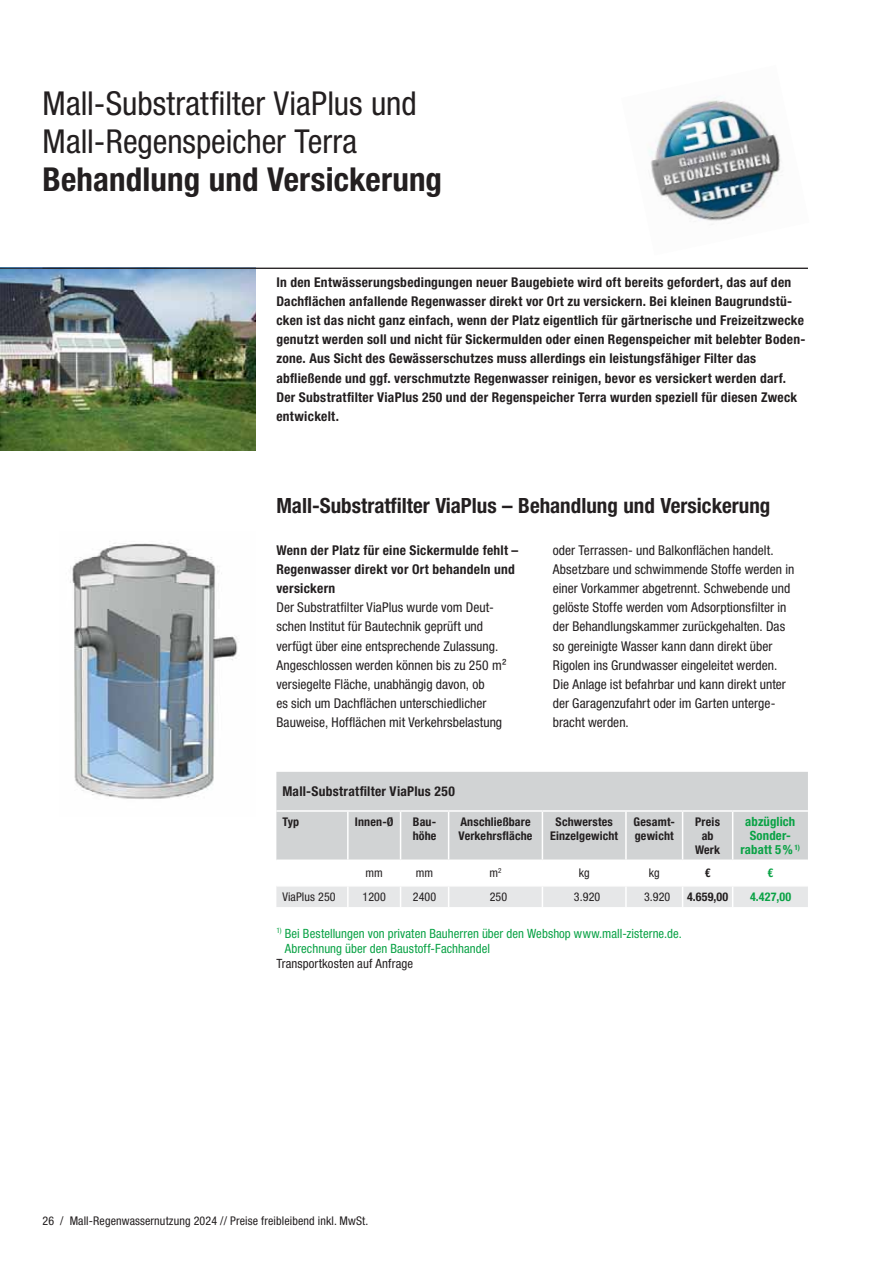
<style>
.page{position:relative;width:893px;height:1263px;background:#fff}
.page>*{position:absolute;margin:0;border:0;box-sizing:border-box;transform-origin:0 0}
.t1{font:condensed 33px/38.2px "Helvetica Neue LT Pro";color:#231f20}
.t2{font:700 condensed 33px "Helvetica Neue LT Pro";letter-spacing:.005em;color:#231f20}
.t3{font:700 condensed 21px "Helvetica Neue LT Pro";color:#231f20}
.t4{font:700 condensed 13.5px/19.2px "Helvetica Neue LT Pro";letter-spacing:.02em;color:#231f20}
.t5{font:condensed 13.5px/19.2px "Helvetica Neue LT Pro";color:#231f20}
.t6{font:condensed 12.75px/15px "Helvetica Neue LT Pro";letter-spacing:.005em;color:#09a245}
.t7{font:700 condensed 12.75px/14.1px "Helvetica Neue LT Pro";letter-spacing:.01em;color:#09a245;text-align:center}
.t8{font:condensed 12.75px "Helvetica Neue LT Pro";letter-spacing:.01em;color:#231f20}
.t9{font:700 condensed 12px/14.1px "Helvetica Neue LT Pro";letter-spacing:.015em;color:#231f20}
.t10{font:condensed 12px "Helvetica Neue LT Pro";letter-spacing:.01em;color:#231f20}
.t11{font:700 condensed 12px "Helvetica Neue LT Pro";color:#09a245}
</style>
<div class="page">
<img style="left:0;top:269px;width:255px;height:182px">
<hr style="left:0;top:268px;width:808px;height:1px;background:#231f20">
<img style="left:648px;top:98px;width:133px;height:123px">
<div style="left:276px;top:772px;width:532px;height:87px;background:#d1d3d4"></div>
<hr style="left:347px;top:812px;width:2px;height:47px;background:#fff">
<hr style="left:400px;top:812px;width:1px;height:47px;background:#fff">
<hr style="left:448px;top:812px;width:1px;height:47px;background:#fff">
<hr style="left:542px;top:812px;width:1px;height:47px;background:#fff">
<hr style="left:625px;top:812px;width:2px;height:47px;background:#fff">
<hr style="left:682px;top:812px;width:1px;height:47px;background:#fff">
<hr style="left:732px;top:812px;width:1px;height:47px;background:#fff">
<svg style="left:276px;top:886px;width:532px;height:21px"></svg>
<hr style="left:276px;top:810px;width:125px;height:2px;background:#fff">
<hr style="left:401px;top:810px;width:48px;height:2px;background:#fff">
<hr style="left:449px;top:810px;width:93px;height:2px;background:#fff">
<hr style="left:542px;top:810px;width:84px;height:2px;background:#fff">
<hr style="left:626px;top:810px;width:57px;height:2px;background:#fff">
<hr style="left:683px;top:810px;width:50px;height:2px;background:#fff">
<hr style="left:733px;top:810px;width:75px;height:2px;background:#fff">
<img style="left:70px;top:543px;width:168px;height:256px">
<h1 class="t1" style="left:43px;top:88px;width:376px">Mall-Substratfilter ViaPlus und<br>Mall-Regenspeicher Terra</h1>
<h1 class="t2" style="left:43px;top:168px;width:401px">Behandlung und Versickerung</h1>
<p class="t4" style="left:276px;top:274px;width:530px">In den Entwässerungsbedingungen neuer Baugebiete wird oft bereits gefordert, das auf den Dachflächen anfallende Regenwasser direkt vor Ort zu versickern. Bei kleinen Baugrundstü&shy;cken ist das nicht ganz einfach, wenn der Platz eigentlich für gärtnerische und Freizeitzwecke genutzt werden soll und nicht für Sickermulden oder einen Regenspeicher mit belebter Boden&shy;zone. Aus Sicht des Gewässerschutzes muss allerdings ein leistungsfähiger Filter das abfließende und ggf. verschmutzte Regenwasser reinigen, bevor es versickert werden darf.<br>Der Substratfilter ViaPlus 250 und der Regenspeicher Terra wurden speziell für diesen Zweck entwickelt.</p>
<h2 class="t3" style="left:276px;top:498px;width:495px">Mall-Substratfilter ViaPlus – Behandlung und Versickerung</h2>
<p class="t4" style="left:276px;top:542px;width:243px">Wenn der Platz für eine Sickermulde fehlt –<br>Regenwasser direkt vor Ort behandeln und versickern</p>
<p class="t5" style="left:276px;top:600px;width:232px">Der Substratfilter ViaPlus wurde vom Deut&shy;schen Institut für Bautechnik geprüft und verfügt über eine entsprechende Zulassung.<br>Angeschlossen werden können bis zu 250 m² versiegelte Fläche, unabhängig davon, ob<br>es sich um Dachflächen unterschiedlicher Bauweise, Hofflächen mit Verkehrsbelastung</p>
<p class="t5" style="left:553px;top:542px;width:243px">oder Terrassen- und Balkonflächen handelt.<br>Absetzbare und schwimmende Stoffe werden in einer Vorkammer abgetrennt. Schwebende und gelöste Stoffe werden vom Adsorptionsfilter in der Behandlungskammer zurückgehalten. Das so gereinigte Wasser kann dann direkt über Rigolen ins Grundwasser eingeleitet werden.<br>Die Anlage ist befahrbar und kann direkt unter der Garagenzufahrt oder im Garten unterge&shy;bracht werden.</p>
<p class="t4" style="left:282px;top:783px;width:174px">Mall-Substratfilter ViaPlus 250</p>
<p class="t9" style="left:282px;top:816px;width:18px">Typ</p>
<p class="t9" style="left:355px;top:816px;width:40px">Innen-Ø</p>
<p class="t9" style="left:413px;top:816px;width:25px">Bau&shy;höhe</p>
<p class="t9" style="left:459px;top:816px;width:75px">Anschließbare<br>Verkehrsfläche</p>
<p class="t9" style="left:550px;top:816px;width:70px;text-align:center">Schwerstes<br>Einzelgewicht</p>
<p class="t9" style="left:634px;top:816px;width:43px">Gesamt&shy;gewicht</p>
<p class="t9" style="left:695px;top:816px;width:27px;text-align:center">Preis ab<br>Werk</p>
<p class="t7" style="left:740px;top:816px;width:61px">abzüglich<br>Sonder&shy;rabatt 5 % <sup>1)</sup></p>
<p class="t10" style="left:365px;top:869px;width:19px">mm</p>
<p class="t10" style="left:416px;top:869px;width:19px">mm</p>
<p class="t10" style="left:489px;top:869px;width:14px">m<sup>2</sup></p>
<p class="t10" style="left:579px;top:869px;width:13px">kg</p>
<p class="t10" style="left:649px;top:869px;width:13px">kg</p>
<p class="t9" style="left:705px;top:867px;width:7px">€</p>
<p class="t11" style="left:767px;top:869px;width:7px">€</p>
<p class="t10" style="left:282px;top:892px;width:55px">ViaPlus 250</p>
<p class="t10" style="left:362px;top:892px;width:25px">1200</p>
<p class="t10" style="left:413px;top:892px;width:25px">2400</p>
<p class="t10" style="left:490px;top:892px;width:19px">250</p>
<p class="t10" style="left:574px;top:892px;width:28px">3.920</p>
<p class="t10" style="left:644px;top:892px;width:28px">3.920</p>
<p class="t9" style="left:687px;top:891px;width:43px">4.659,00</p>
<p class="t11" style="left:750px;top:892px;width:43px">4.427,00</p>
<p class="t6" style="left:285px;top:927px;width:399px;text-indent:-8px"><sup>1)</sup> Bei Bestellungen von privaten Bauherren über den Webshop www.mall-zisterne.de.<br>Abrechnung über den Baustoff-Fachhandel</p>
<p class="t8" style="left:276px;top:958px;width:138px">Transportkosten auf Anfrage</p>
<p class="t10" style="left:43px;top:1216px;width:327px">26 / Mall-Regenwassernutzung 2024 // Preise freibleibend inkl. MwSt.</p>
</div>
